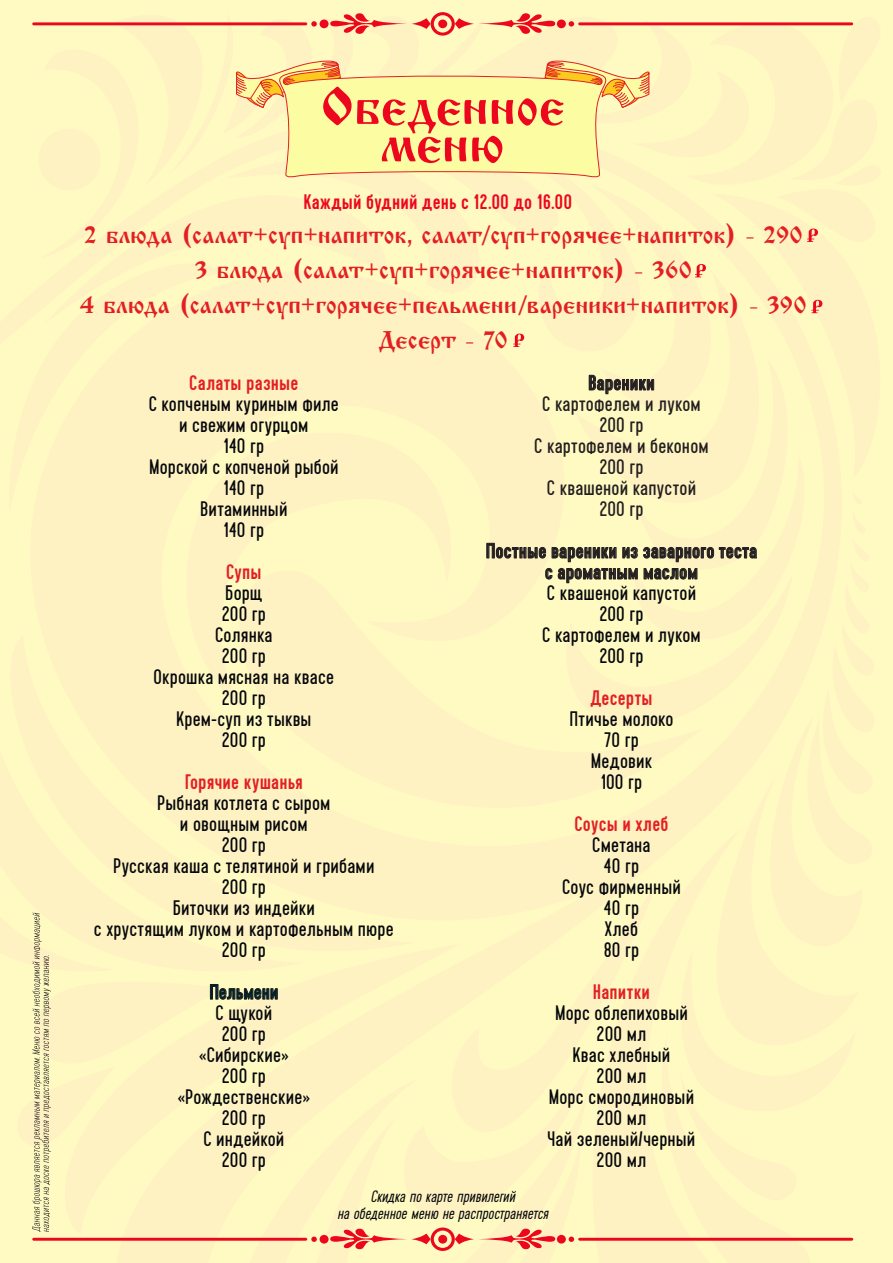
<style>
.page{position:relative;width:893px;height:1263px;background:#fff}
.page>*{position:absolute;margin:0;border:0;box-sizing:border-box;transform-origin:0 0}
.t1{font:51px "Izhitsa";letter-spacing:.01em;color:#ed071e}
.t2{font:24px "Izhitsa";letter-spacing:.01em;color:#e31f24}
.t3{font:21px "Cervo";letter-spacing:.01em;color:#06080c}
.t4{font:21px "Cervo";letter-spacing:.01em;color:#231f20}
.t5{font:500 21px "Cervo";letter-spacing:.005em;color:#231f20}
.t6{font:500 21px "Cervo";letter-spacing:.01em;color:#e31f24}
.t7{font:500 21px "Cervo";letter-spacing:.005em;color:#ed071e}
.t8{font:500 21px "Cervo";letter-spacing:-.005em;color:#011f24}
.t9{font:italic 300 16.5px "Cervo";letter-spacing:-.01em;color:#06080c}
.s1{font-family:"Century Gothic"}
</style>
<div class="page">
<div style="left:0;top:0;width:887px;height:1263px;background:#fff2c2"></div>
<p class="t1" style="left:321px;top:78px;width:245px">Обеденное</p>
<p class="t1" style="left:381px;top:115px;width:125px">меню</p>
<p class="t7" style="left:303px;top:189px;width:270px">Каждый будний день с 12.00 до 16.00</p>
<p class="t2" style="left:84px;top:221px;width:720px">2 блюда (салат<span class="s1">+</span>суп<span class="s1">+</span>напиток, салат<span class="s1">/</span>суп<span class="s1">+</span>горячее<span class="s1">+</span>напиток) - 290</p>
<p class="t2" style="left:195px;top:256px;width:499px">3 блюда (салат<span class="s1">+</span>суп<span class="s1">+</span>горячее<span class="s1">+</span>напиток) - 360</p>
<p class="t2" style="left:80px;top:291px;width:728px">4 блюда (салат<span class="s1">+</span>суп<span class="s1">+</span>горячее<span class="s1">+</span>пельмени<span class="s1">/</span>вареники<span class="s1">+</span>напиток) - 390</p>
<p class="t2" style="left:379px;top:326px;width:130px">Десерт - 70</p>
<p class="t6" style="left:189px;top:370px;width:111px">Салаты разные</p>
<p class="t3" style="left:149px;top:392px;width:192px">С копченым куриным филе</p>
<p class="t3" style="left:179px;top:413px;width:131px">и свежим огурцом</p>
<p class="t3" style="left:223px;top:434px;width:42px">140 гр</p>
<p class="t3" style="left:149px;top:455px;width:191px">Морской с копченой рыбой</p>
<p class="t3" style="left:223px;top:476px;width:42px">140 гр</p>
<p class="t3" style="left:200px;top:497px;width:89px">Витаминный</p>
<p class="t3" style="left:223px;top:518px;width:42px">140 гр</p>
<p class="t6" style="left:226px;top:559px;width:37px">Супы</p>
<p class="t3" style="left:225px;top:581px;width:39px">Борщ</p>
<p class="t3" style="left:222px;top:602px;width:46px">200 гр</p>
<p class="t3" style="left:215px;top:623px;width:59px">Солянка</p>
<p class="t3" style="left:222px;top:644px;width:46px">200 гр</p>
<p class="t3" style="left:154px;top:665px;width:182px">Окрошка мясная на квасе</p>
<p class="t3" style="left:222px;top:686px;width:46px">200 гр</p>
<p class="t3" style="left:176px;top:707px;width:137px">Крем-суп из тыквы</p>
<p class="t3" style="left:222px;top:728px;width:46px">200 гр</p>
<p class="t6" style="left:185px;top:769px;width:120px">Горячие кушанья</p>
<p class="t3" style="left:157px;top:791px;width:175px">Рыбная котлета с сыром</p>
<p class="t3" style="left:180px;top:812px;width:129px">и овощным рисом</p>
<p class="t3" style="left:222px;top:833px;width:46px">200 гр</p>
<p class="t3" style="left:113px;top:854px;width:263px">Русская каша с телятиной и грибами</p>
<p class="t3" style="left:222px;top:875px;width:46px">200 гр</p>
<p class="t3" style="left:173px;top:896px;width:144px">Биточки из индейки</p>
<p class="t3" style="left:94px;top:917px;width:301px">с хрустящим луком и картофельным пюре</p>
<p class="t3" style="left:222px;top:938px;width:46px">200 гр</p>
<p class="t8" style="left:209px;top:979px;width:71px">Пельмени</p>
<p class="t3" style="left:215px;top:1001px;width:58px">С щукой</p>
<p class="t3" style="left:222px;top:1022px;width:46px">200 гр</p>
<p class="t3" style="left:199px;top:1043px;width:92px">«Сибирские»</p>
<p class="t3" style="left:222px;top:1064px;width:46px">200 гр</p>
<p class="t3" style="left:177px;top:1085px;width:134px">«Рождественские»</p>
<p class="t3" style="left:222px;top:1106px;width:46px">200 гр</p>
<p class="t3" style="left:203px;top:1127px;width:82px">С индейкой</p>
<p class="t3" style="left:222px;top:1148px;width:46px">200 гр</p>
<p class="t5" style="left:588px;top:370px;width:68px">Вареники</p>
<p class="t4" style="left:542px;top:392px;width:160px">С картофелем и луком</p>
<p class="t4" style="left:599px;top:413px;width:46px">200 гр</p>
<p class="t4" style="left:534px;top:434px;width:176px">С картофелем и беконом</p>
<p class="t4" style="left:599px;top:455px;width:46px">200 гр</p>
<p class="t4" style="left:547px;top:476px;width:151px">С квашеной капустой</p>
<p class="t4" style="left:599px;top:497px;width:46px">200 гр</p>
<p class="t5" style="left:486px;top:538px;width:273px">Постные вареники из заварного теста</p>
<p class="t5" style="left:545px;top:559px;width:154px">с ароматным маслом</p>
<p class="t3" style="left:547px;top:581px;width:151px">С квашеной капустой</p>
<p class="t3" style="left:599px;top:602px;width:46px">200 гр</p>
<p class="t3" style="left:542px;top:623px;width:160px">С картофелем и луком</p>
<p class="t3" style="left:599px;top:644px;width:46px">200 гр</p>
<p class="t6" style="left:590px;top:685px;width:64px">Десерты</p>
<p class="t3" style="left:569px;top:707px;width:106px">Птичье молоко</p>
<p class="t3" style="left:604px;top:728px;width:36px">70 гр</p>
<p class="t3" style="left:591px;top:749px;width:63px">Медовик</p>
<p class="t3" style="left:601px;top:770px;width:43px">100 гр</p>
<p class="t6" style="left:574px;top:811px;width:96px">Соусы и хлеб</p>
<p class="t3" style="left:592px;top:833px;width:60px">Сметана</p>
<p class="t3" style="left:604px;top:854px;width:37px">40 гр</p>
<p class="t3" style="left:562px;top:875px;width:120px">Соус фирменный</p>
<p class="t3" style="left:604px;top:896px;width:37px">40 гр</p>
<p class="t3" style="left:605px;top:917px;width:35px">Хлеб</p>
<p class="t3" style="left:604px;top:938px;width:37px">80 гр</p>
<p class="t6" style="left:593px;top:979px;width:59px">Напитки</p>
<p class="t3" style="left:555px;top:1001px;width:134px">Морс облепиховый</p>
<p class="t3" style="left:597px;top:1022px;width:51px">200 мл</p>
<p class="t3" style="left:573px;top:1043px;width:99px">Квас хлебный</p>
<p class="t3" style="left:597px;top:1064px;width:51px">200 мл</p>
<p class="t3" style="left:549px;top:1085px;width:147px">Морс смородиновый</p>
<p class="t3" style="left:597px;top:1106px;width:51px">200 мл</p>
<p class="t3" style="left:547px;top:1127px;width:149px">Чай зеленый/черный</p>
<p class="t3" style="left:597px;top:1148px;width:51px">200 мл</p>
<p class="t9" style="left:370px;top:1187px;width:146px">Скидка по карте привилегий</p>
<p class="t9" style="left:337px;top:1204px;width:213px">на обеденное меню не распространяется</p>
</div>
